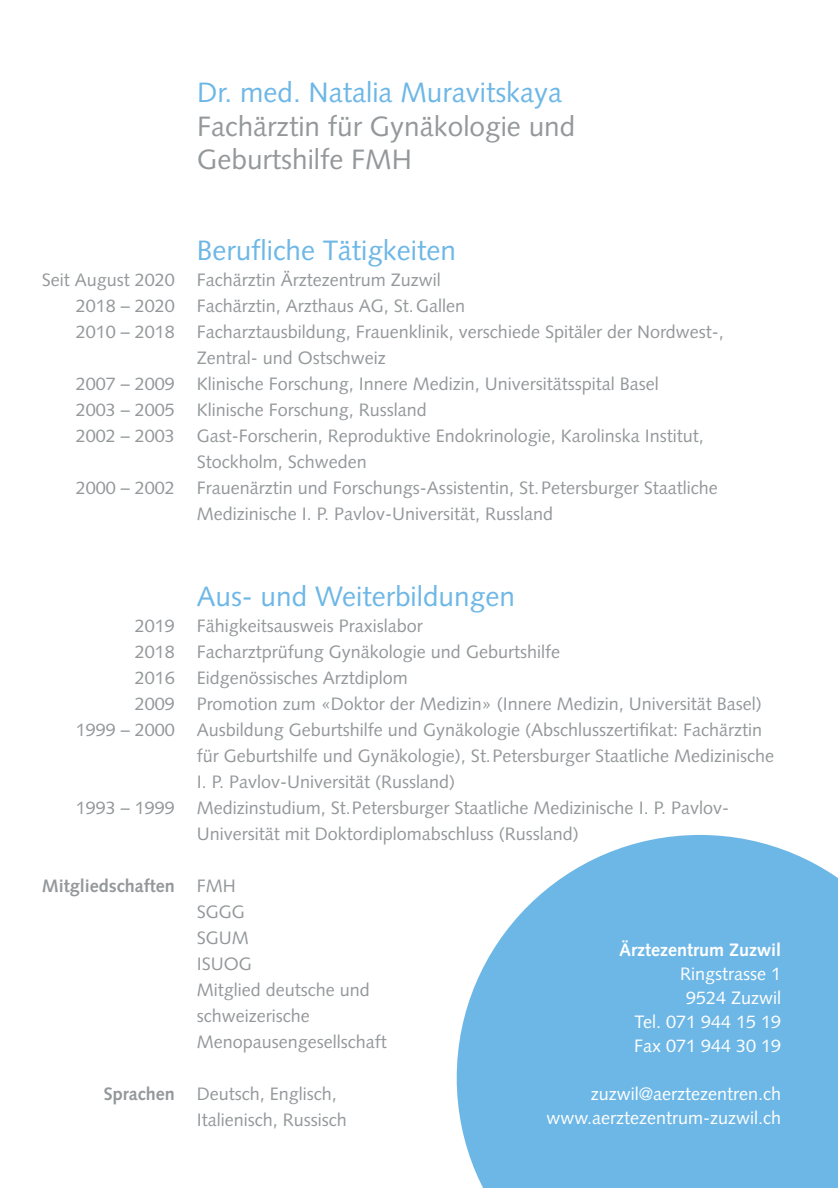
<style>
.page{position:relative;width:838px;height:1188px;background:#fff}
.page>*{position:absolute;margin:0;border:0;box-sizing:border-box;transform-origin:0 0}
.t1{font:28px "Syntax LT Std";color:#6db7e6}
.t2{font:28px/33.6px "Syntax LT Std";color:#94989a}
.t3{font:18px/26px "Syntax LT Std";color:#94989a}
.t4{font:18px/24px "Syntax LT Std";color:#fff;text-align:right}
.t5{font:700 18px "Syntax LT Std";color:#fff}
.s1{font-weight:700}
</style>
<div class="page">
<svg style="left:457px;top:835px;width:381px;height:353px;background:#7ebfe8"></svg>
<h1 class="t1" style="left:197px;top:76px;width:366px">Dr. med. Natalia Muravitskaya</h1>
<h1 class="t2" style="left:197px;top:109px;width:380px">Fachärztin für Gynäkologie und<br>Geburtshilfe FMH</h1>
<h1 class="t1" style="left:197px;top:234px;width:261px">Berufliche Tätigkeiten</h1>
<p class="t3" style="left:42px;top:267px;width:401px">Seit August 2020 Fachärztin Ärztezentrum Zuzwil</p>
<p class="t3" style="left:76px;top:293px;width:391px">2018 – 2020 Fachärztin, Arzthaus AG, St.Gallen</p>
<p class="t3" style="left:76px;top:319px;width:649px">2010 – 2018 Facharztausbildung, Frauenklinik, verschiede Spitäler der Nordwest-,</p>
<p class="t3" style="left:197px;top:345px;width:191px">Zentral- und Ostschweiz</p>
<p class="t3" style="left:76px;top:371px;width:584px">2007 – 2009 Klinische Forschung, Innere Medizin, Universitätsspital Basel</p>
<p class="t3" style="left:76px;top:397px;width:353px">2003 – 2005 Klinische Forschung, Russland</p>
<p class="t3" style="left:76px;top:423px;width:629px">2002 – 2003 Gast-Forscherin, Reproduktive Endokrinologie, Karolinska Institut,</p>
<p class="t3" style="left:197px;top:449px;width:172px">Stockholm, Schweden</p>
<p class="t3" style="left:76px;top:475px;width:643px">2000 – 2002 Frauenärztin und Forschungs-Assistentin, St.Petersburger Staatliche</p>
<p class="t3" style="left:197px;top:501px;width:358px">Medizinische I. P. Pavlov-Universität, Russland</p>
<h1 class="t1" style="left:197px;top:580px;width:319px">Aus- und Weiterbildungen</h1>
<p class="t3" style="left:135px;top:613px;width:290px">2019 Fähigkeitsausweis Praxislabor</p>
<p class="t3" style="left:135px;top:639px;width:427px">2018 Facharztprüfung Gynäkologie und Geburtshilfe</p>
<p class="t3" style="left:135px;top:665px;width:275px">2016 Eidgenössisches Arztdiplom</p>
<p class="t3" style="left:135px;top:691px;width:628px">2009 Promotion zum «Doktor der Medizin» (Innere Medizin, Universität Basel)</p>
<p class="t3" style="left:76px;top:717px;width:688px">1999 – 2000 Ausbildung Geburtshilfe und Gynäkologie (Abschlusszertifikat: Fachärztin</p>
<p class="t3" style="left:197px;top:743px;width:579px">für Geburtshilfe und Gynäkologie), St.Petersburger Staatliche Medizinische</p>
<p class="t3" style="left:197px;top:769px;width:260px">I. P. Pavlov-Universität (Russland)</p>
<p class="t3" style="left:76px;top:795px;width:655px">1993 – 1999 Medizinstudium, St.Petersburger Staatliche Medizinische I. P. Pavlov-</p>
<p class="t3" style="left:197px;top:821px;width:383px">Universität mit Doktordiplomabschluss (Russland)</p>
<p class="t3" style="left:197px;top:873px;width:192px;text-indent:-155px"><span class="s1">Mitgliedschaften</span> FMH<br>SGGG<br>SGUM<br>ISUOG<br>Mitglied deutsche und schweizerische<br>Menopausengesellschaft</p>
<p class="t3" style="left:197px;top:1081px;width:152px;text-indent:-93px"><span class="s1">Sprachen</span> Deutsch, Englisch,<br>Italienisch, Russisch</p>
<p class="t5" style="left:619px;top:940px;width:163px">Ärztezentrum Zuzwil</p>
<p class="t4" style="left:634px;top:962px;width:149px">Ringstrasse 1<br>9524 Zuzwil<br>Tel. 071 944 15 19<br>Fax 071 944 30 19</p>
<p class="t4" style="left:546px;top:1082px;width:236px">zuzwil@aerztezentren.ch www.aerztezentrum-zuzwil.ch</p>
</div>
